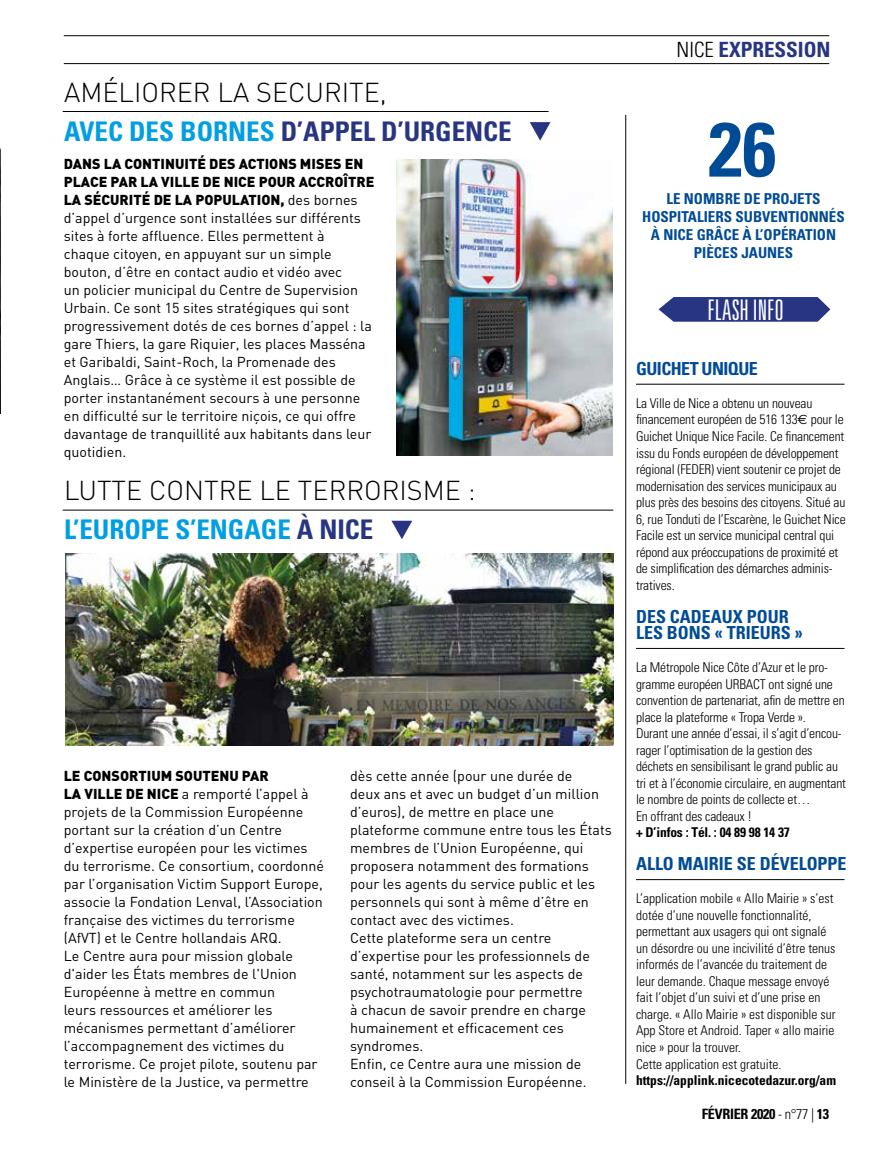
<style>
.page{position:relative;width:893px;height:1149px;background:#fff}
.page>*{position:absolute;margin:0;border:0;box-sizing:border-box;transform-origin:0 0}
.t1{font:700 condensed 76.5px "Univers";color:#004b96}
.t2{font:300 ultra-condensed 28.35px "Univers";color:#fff}
.t3{font:300 27px "DIN";color:#000}
.t4{font:700 condensed 27px "Univers";color:#283583}
.t5{font:700 condensed 27px "Univers";color:#009fe3}
.t6{font:700 condensed 21px "Univers";color:#283583}
.t7{font:700 condensed 18px/16.5px "Univers";color:#004b96}
.t8{font:700 condensed 18px "Univers";letter-spacing:-.03em;color:#004b96}
.t9{font:700 condensed 15px/18px "Univers";color:#004b96;text-align:center}
.t10{font:14.25px/18px "DIN";color:#000}
.t11{font:700 condensed 14.25px "Univers";letter-spacing:-.02em;color:#000}
.t12{font:300 condensed 13.5px/16.5px "Univers";letter-spacing:-.01em;color:#000}
.t13{font:700 condensed 13.5px "Univers";color:#000}
.s1{color:#009fe3}
.s2{font-weight:900}
.s3{color:#283583}
.s4{font-weight:300;color:#000}
.s5{font-family:"Euro Sans";font-weight:400;font-stretch:normal}
.s6{font-weight:300}
</style>
<div class="page">
<hr style="left:64px;top:63px;width:765px;height:1px;background:#000">
<hr style="left:64px;top:35px;width:765px;height:1px;background:#000">
<hr style="left:625px;top:115px;width:1px;height:968px;background:#000">
<hr style="left:636px;top:383px;width:208px;height:1px;background:#000">
<hr style="left:636px;top:647px;width:208px;height:1px;background:#000">
<hr style="left:636px;top:878px;width:208px;height:1px;background:#000">
<svg style="left:659px;top:297px;width:171px;height:24px;background:#38448c"></svg>
<svg style="left:530px;top:122px;width:20px;height:19px"></svg>
<svg style="left:391px;top:520px;width:21px;height:19px"></svg>
<hr style="left:63px;top:111px;width:486px;height:1px;background:#000">
<hr style="left:63px;top:509px;width:550px;height:1px;background:#000">
<img style="left:397px;top:159px;width:215px;height:297px">
<img style="left:65px;top:553px;width:548px;height:192px">
<img style="left:0;top:148px;width:1px;height:265px">
<h3 class="t3" style="left:64px;top:75px;width:324px">AMÉLIORER LA SECURITE,</h3>
<h3 class="t4" style="left:64px;top:114px;width:449px"><span class="s1">AVEC DES BORNES</span> D’APPEL D’URGENCE</h3>
<p class="t10" style="left:64px;top:154px;width:312px"><span class="s2">DANS LA CONTINUITÉ DES ACTIONS MISES EN PLACE PAR LA VILLE DE NICE POUR ACCROÎTRE LA SÉCURITÉ DE LA POPULATION,</span> des bornes d’appel d’urgence sont installées sur différents sites à forte affluence. Elles permettent à<br>chaque citoyen, en appuyant sur un simple bouton, d’être en contact audio et vidéo avec<br>un policier municipal du Centre de Supervision Urbain. Ce sont 15 sites stratégiques qui sont progressivement dotés de ces bornes d’appel : la gare Thiers, la gare Riquier, les places Masséna et Garibaldi, Saint-Roch, la Promenade des Anglais… Grâce à ce système il est possible de porter instantanément secours à une personne en difficulté sur le territoire niçois, ce qui offre davantage de tranquillité aux habitants dans leur quotidien.</p>
<h3 class="t3" style="left:64px;top:474px;width:413px">LUTTE CONTRE LE TERRORISME :</h3>
<h3 class="t5" style="left:64px;top:513px;width:311px">L’EUROPE S’ENGAGE <span class="s3">À NICE</span></h3>
<p class="t10" style="left:64px;top:766px;width:262px"><span class="s2">LE CONSORTIUM SOUTENU PAR<br>LA VILLE DE NICE</span> a remporté l’appel à projets de la Commission Européenne portant sur la création d’un Centre d’expertise européen pour les victimes du terrorisme. Ce consortium, coordonné par l’organisation Victim Support Europe, associe la Fondation Lenval, l’Association française des victimes du terrorisme (AfVT) et le Centre hollandais ARQ.<br>Le Centre aura pour mission globale d'aider les États membres de l'Union Européenne à mettre en commun<br>leurs ressources et améliorer les mécanismes permettant d’améliorer l’accompagnement des victimes du terrorisme. Ce projet pilote, soutenu par le Ministère de la Justice, va permettre</p>
<p class="t10" style="left:350px;top:766px;width:263px">dès cette année (pour une durée de<br>deux ans et avec un budget d’un million d’euros), de mettre en place une plateforme commune entre tous les États membres de l’Union Européenne, qui proposera notamment des formations pour les agents du service public et les personnels qui sont à même d’être en contact avec des victimes.<br>Cette plateforme sera un centre d’expertise pour les professionnels de santé, notamment sur les aspects de psychotraumatologie pour permettre<br>à chacun de savoir prendre en charge humainement et efficacement ces syndromes.<br>Enfin, ce Centre aura une mission de conseil à la Commission Européenne.</p>
<h3 class="t6" style="left:676px;top:37px;width:156px"><span class="s4">NICE</span> EXPRESSION</h3>
<h1 class="t1" style="left:708px;top:102px;width:69px">26</h1>
<p class="t9" style="left:642px;top:190px;width:204px">LE NOMBRE DE PROJETS<br>HOSPITALIERS SUBVENTIONNÉS<br>À NICE GRÂCE À L’OPÉRATION<br>PIÈCES JAUNES</p>
<h2 class="t2" style="left:707px;top:295px;width:78px">FLASH INFO</h2>
<p class="t8" style="left:636px;top:357px;width:123px">GUICHET UNIQUE</p>
<p class="t12" style="left:636px;top:395px;width:211px">La Ville de Nice a obtenu un nouveau financement européen de 516 133<span class="s5">€</span> pour le Guichet Unique Nice Facile. Ce financement issu du Fonds européen de développement régional (FEDER) vient soutenir ce projet de modernisation des services municipaux au plus près des besoins des citoyens. Situé au 6, rue Tonduti de l’Escarène, le Guichet Nice Facile est un service municipal central qui répond aux préoccupations de proximité et de simplification des démarches adminis&shy;tratives.</p>
<p class="t7" style="left:636px;top:607px;width:168px">DES CADEAUX POUR<br>LES BONS « TRIEURS »</p>
<p class="t12" style="left:636px;top:659px;width:211px">La Métropole Nice Côte d’Azur et le pro&shy;gramme européen URBACT ont signé une convention de partenariat, afin de mettre en place la plateforme « Tropa Verde ».<br>Durant une année d’essai, il s’agit d’encou&shy;rager l’optimisation de la gestion des déchets en sensibilisant le grand public au tri et à l’économie circulaire, en augmentant le nombre de points de collecte et…<br>En offrant des cadeaux !</p>
<p class="t13" style="left:636px;top:824px;width:155px">+ D’infos : Tél. : 04 89 98 14 37</p>
<p class="t7" style="left:636px;top:855px;width:212px">ALLO MAIRIE SE DÉVELOPPE</p>
<p class="t12" style="left:636px;top:890px;width:201px">L’application mobile « Allo Mairie » s’est dotée d’une nouvelle fonctionnalité, permettant aux usagers qui ont signalé un désordre ou une incivilité d’être tenus informés de l’avancée du traitement de leur demande. Chaque message envoyé fait l’objet d’un suivi et d’une prise en charge. « Allo Mairie » est disponible sur App Store et Android. Taper « allo mairie nice » pour la trouver.<br>Cette application est gratuite.</p>
<p class="t13" style="left:636px;top:1071px;width:202px">https://applink.nicecotedazur.org/am</p>
<p class="t11" style="left:702px;top:1105px;width:129px">FÉVRIER 2020 <span class="s6">- n°77 |</span> 13</p>
</div>
